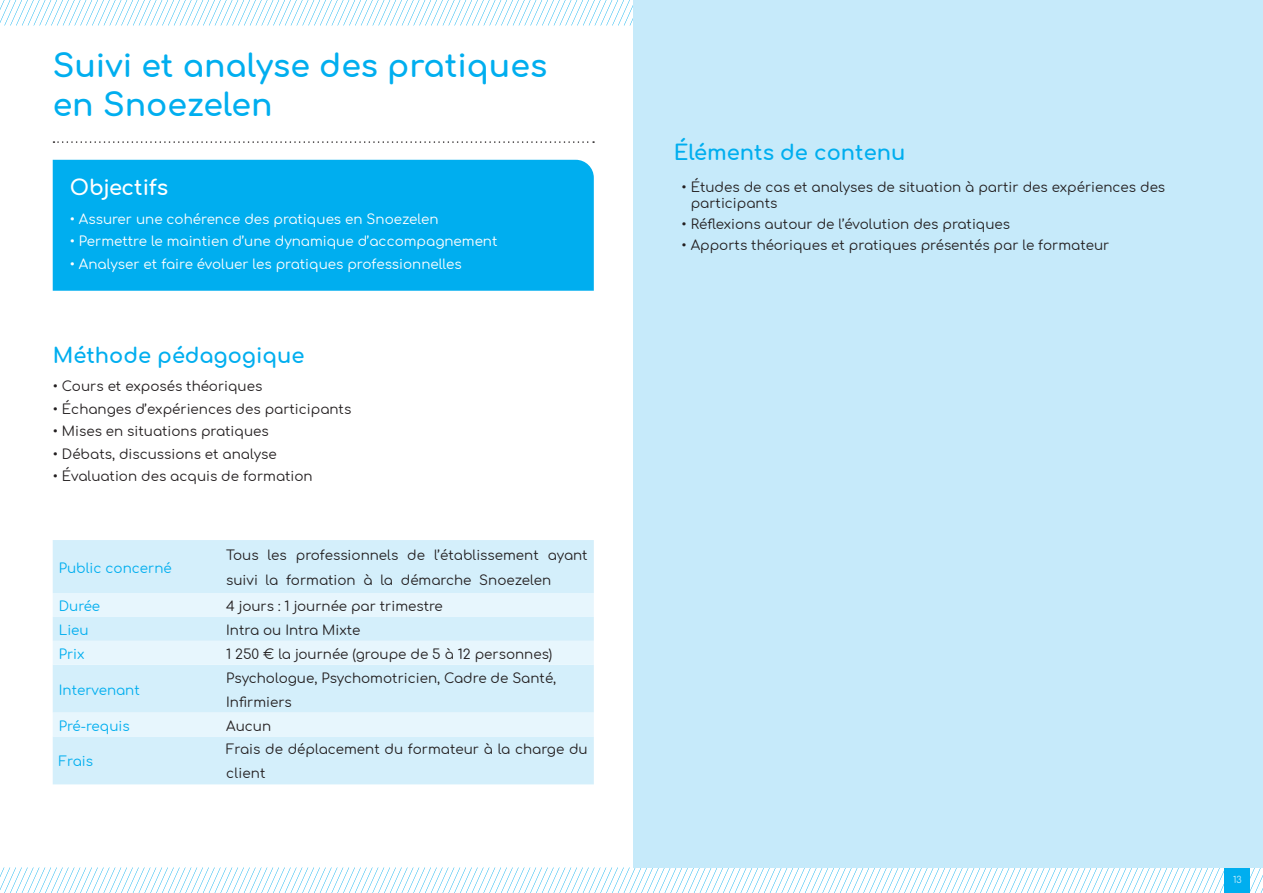
<style>
.page{position:relative;width:1263px;height:893px;background:#fff}
.page>*{position:absolute;margin:0;border:0;box-sizing:border-box;transform-origin:0 0}
.t1{font:700 31.5px "Comfortaa";color:#00aeef}
.t2{font:700 21px "Comfortaa";color:#00aeef}
.t3{font:700 21px "Comfortaa";color:#fff}
.t4{font:13.5px/16.2px "Comfortaa";color:#231f20}
.t5{font:13.5px "Comfortaa";color:#fff}
.t6{font:13.5px "Comfortaa";color:#00aeef}
.t7{font:300 9px "Comfortaa";color:#fff}
</style>
<div class="page">
<svg style="left:0;top:867px;width:1263px;height:26px"></svg>
<svg style="left:0;top:0;width:634px;height:26px"></svg>
<div style="left:1225px;top:867px;width:25px;height:26px;background:#00aeef"></div>
<div style="left:634px;top:0;width:629px;height:867px;background:#c6eafa"></div>
<svg style="left:53px;top:141px;width:541px;height:2px"></svg>
<div style="left:53px;top:160px;width:541px;height:131px;background:#00aeef"></div>
<div style="left:53px;top:540px;width:541px;height:244px;background:#d4effb"></div>
<svg style="left:53px;top:593px;width:541px;height:143px;background:#ddf2fc"></svg>
<p class="t1" style="left:53px;top:36px;width:496px">Suivi et analyse des pratiques</p>
<p class="t1" style="left:53px;top:75px;width:221px">en Snoezelen</p>
<p class="t3" style="left:70px;top:168px;width:100px">Objectifs</p>
<p class="t5" style="left:70px;top:207px;width:370px">• Assurer une cohérence des pratiques en Snoezelen</p>
<p class="t5" style="left:70px;top:229px;width:429px">• Permettre le maintien d’une dynamique d’accompagnement</p>
<p class="t5" style="left:70px;top:252px;width:393px">• Analyser et faire évoluer les pratiques professionnelles</p>
<p class="t2" style="left:53px;top:336px;width:253px">Méthode pédagogique</p>
<p class="t4" style="left:53px;top:377px;width:211px">• Cours et exposés théoriques</p>
<p class="t4" style="left:53px;top:399px;width:300px">• Échanges d’expériences des participants</p>
<p class="t4" style="left:53px;top:422px;width:218px">• Mises en situations pratiques</p>
<p class="t4" style="left:53px;top:444px;width:226px">• Débats, discussions et analyse</p>
<p class="t4" style="left:53px;top:467px;width:262px">• Évaluation des acquis de formation</p>
<p class="t6" style="left:59px;top:555px;width:114px">Public concerné</p>
<p class="t6" style="left:59px;top:594px;width:43px">Durée</p>
<p class="t6" style="left:59px;top:618px;width:31px">Lieu</p>
<p class="t6" style="left:59px;top:642px;width:27px">Prix</p>
<p class="t6" style="left:59px;top:678px;width:83px">Intervenant</p>
<p class="t6" style="left:59px;top:713px;width:72px">Pré-requis</p>
<p class="t6" style="left:59px;top:749px;width:36px">Frais</p>
<p class="t4" style="left:226px;top:546px;width:34px">Tous</p>
<p class="t4" style="left:268px;top:546px;width:21px">les</p>
<p class="t4" style="left:296px;top:546px;width:104px">professionnels</p>
<p class="t4" style="left:407px;top:546px;width:19px">de</p>
<p class="t4" style="left:434px;top:546px;width:106px">’l établissement</p>
<p class="t4" style="left:548px;top:546px;width:41px">ayant</p>
<p class="t4" style="left:363px;top:570px;width:11px">à</p>
<p class="t4" style="left:401px;top:570px;width:72px">démarche</p>
<p class="t4" style="left:266px;top:570px;width:14px">la</p>
<p class="t4" style="left:286px;top:570px;width:71px">formation</p>
<p class="t4" style="left:380px;top:570px;width:14px">la</p>
<p class="t4" style="left:226px;top:570px;width:33px">suivi</p>
<p class="t4" style="left:226px;top:596px;width:218px">4 jours 1: journée par trimestre</p>
<p class="t4" style="left:479px;top:570px;width:73px">Snoezelen</p>
<p class="t4" style="left:226px;top:620px;width:136px">Intra ou Intra Mixte</p>
<p class="t4" style="left:226px;top:644px;width:328px">1 250 € la journée (groupe de 5 à 12 personnes(</p>
<p class="t4" style="left:226px;top:668px;width:332px">Psychologue, Psychomotricien, Cadre de Santé,</p>
<p class="t4" style="left:226px;top:692px;width:67px">Infirmiers</p>
<p class="t4" style="left:226px;top:716px;width:46px">Aucun</p>
<p class="t4" style="left:226px;top:739px;width:363px">Frais de déplacement du formateur à la charge du</p>
<p class="t4" style="left:226px;top:763px;width:41px">client</p>
<p class="t2" style="left:674px;top:133px;width:233px">Éléments de contenu</p>
<p class="t4" style="left:691px;top:177px;width:476px;text-indent:-9px">• Études de cas et analyses de situation à partir des expériences des participants</p>
<p class="t4" style="left:681px;top:215px;width:330px">• Réflexions autour de ’l évolution des pratiques</p>
<p class="t4" style="left:681px;top:236px;width:429px">• Apports théoriques et pratiques présentés par le formateur</p>
<p class="t7" style="left:1233px;top:872px;width:10px">13</p>
</div>
